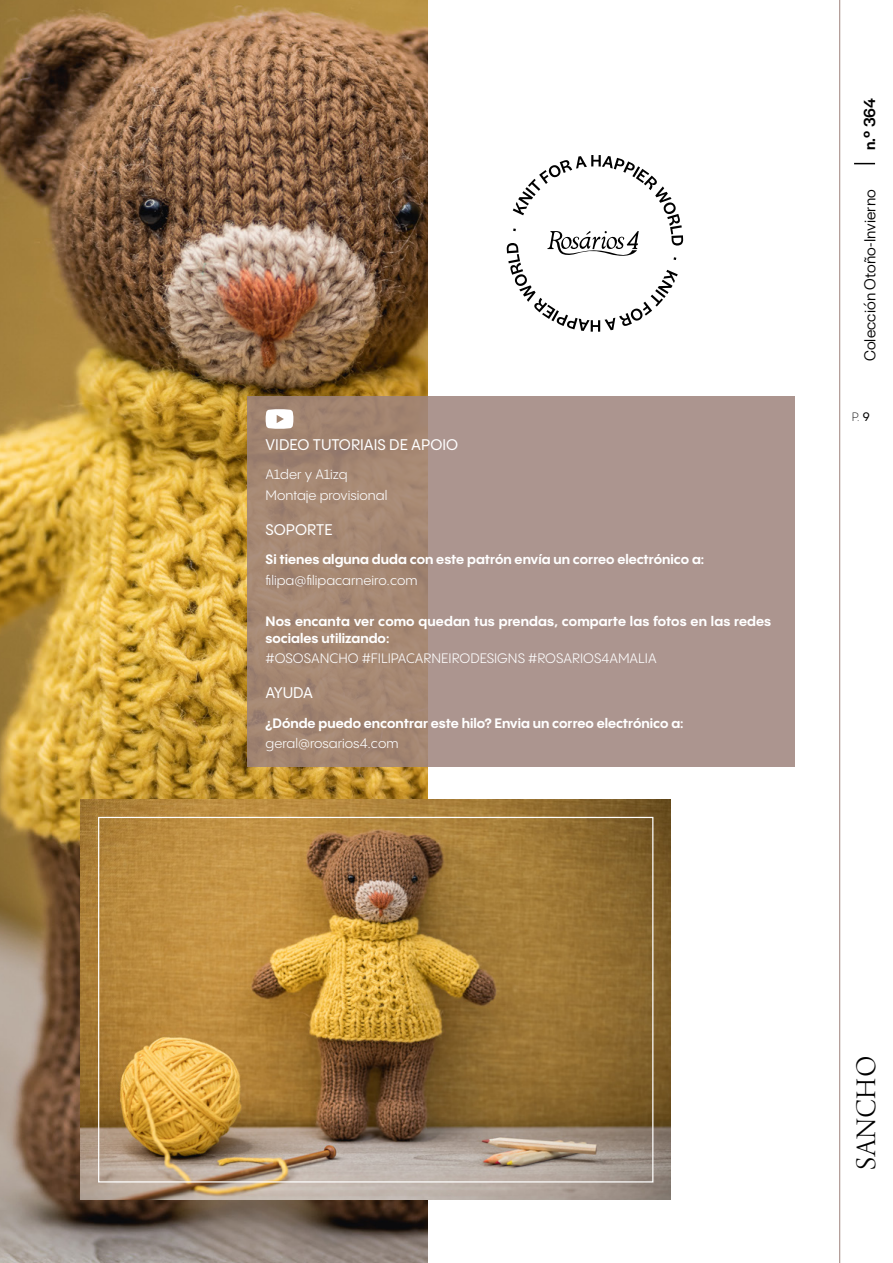
<style>
.page{position:relative;width:893px;height:1263px;background:#fff}
.page>*{position:absolute;margin:0;border:0;box-sizing:border-box;transform-origin:0 0}
.t1{font:30px "Arno Pro Light Display";letter-spacing:.01em;color:#000}
.t2{font:16.5px "Halyard Display";letter-spacing:.01em;color:#000}
.t3{font:500 16.5px "Halyard Display";color:#000}
.t4{font:500 15px "PP Pangram Sans";color:#fff}
.t5{font:700 13.5px/16.5px "PP Pangram Sans";color:#fff}
.t6{font:13.5px/20.7px "PP Pangram Sans";color:#fff}
.t7{font:300 12px "PP Pangram Sans";color:#000}
.s1{font-weight:500}
</style>
<div class="page">
<img style="left:1px;top:0;width:426px;height:1263px">
<img style="left:81px;top:799px;width:589px;height:400px">
<hr style="left:0;top:0;width:1px;height:1263px;background:#dfb425">
<svg style="left:854px;top:163px;width:21px;height:1px"></svg>
<hr style="left:839px;top:0;width:1px;height:1263px;background:#9f847d">
<svg style="left:248px;top:396px;width:547px;height:371px;background:#a99085"></svg>
<svg style="left:266px;top:409px;width:27px;height:20px"></svg>
<svg style="left:507px;top:155px;width:176px;height:177px"></svg>
<p class="t4" style="left:266px;top:435px;width:194px">VIDEO TUTORIAIS DE APOIO</p>
<p class="t6" style="left:266px;top:464px;width:123px">A1der y A1izq<br>Montaje provisional</p>
<p class="t4" style="left:266px;top:520px;width:68px">SOPORTE</p>
<p class="t5" style="left:266px;top:551px;width:440px">Si tienes alguna duda con este patrón envía un correo electrónico a:</p>
<p class="t6" style="left:266px;top:569px;width:153px">filipa@filipacarneiro.com</p>
<p class="t5" style="left:266px;top:613px;width:507px">Nos encanta ver como quedan tus prendas, comparte las fotos en las redes sociales utilizando:</p>
<p class="t6" style="left:266px;top:648px;width:393px">#OSOSANCHO #FILIPACARNEIRODESIGNS #ROSARIOS4AMALIA</p>
<p class="t4" style="left:266px;top:684px;width:49px">AYUDA</p>
<p class="t5" style="left:266px;top:714px;width:419px">¿Dónde puedo encontrar este hilo? Envia un correo electrónico a:</p>
<p class="t6" style="left:266px;top:733px;width:134px">geral@rosarios4.com</p>
<p class="t3" style="left:858px;top:150px;width:54px;rotate:-90deg">n.º 364</p>
<p class="t2" style="left:858px;top:361px;width:174px;rotate:-90deg">Colección Otoño-Invierno</p>
<p class="t7" style="left:852px;top:409px;width:20px">P. <span class="s1">9</span></p>
<h1 class="t1" style="left:850px;top:1170px;width:116px;rotate:-90deg">SANCHO</h1>
</div>
